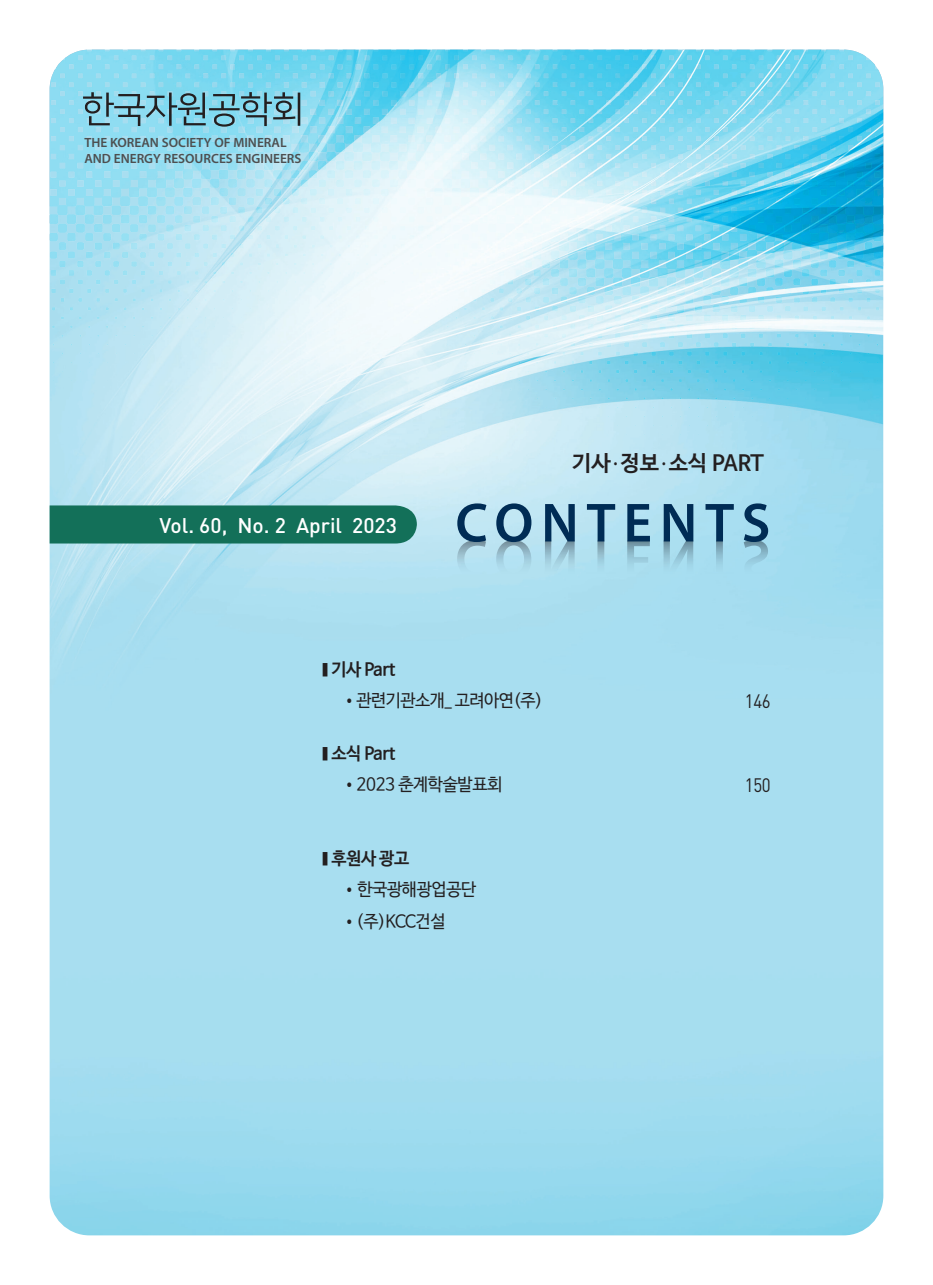
<style>
.page{position:relative;width:933px;height:1285px;background:#fff}
.page>*{position:absolute;margin:0;border:0;box-sizing:border-box;transform-origin:0 0}
.t1{font:600 55.48px "Myriad Pro";letter-spacing:.14em;color:#002c55}
.t2{font:21.7px "Nanum Barun Gothic OTF Bold";color:#231f20}
.t3{font:500 21px "DIN Pro";color:#fff}
.t4{font:19.25px "DIN Pro";letter-spacing:-.02em;color:#231f20;scale:.88 1}
.t5{font:17.5px "Nanum Barun Gothic OTF";letter-spacing:-.02em;color:#231f20}
.t6{font:17.5px "Nanum Barun Gothic OTF Bold";letter-spacing:-.02em;color:#231f20;scale:.35 1}
.t7{font:600 13.47px/16.1px "Myriad Pro";color:#4e4f50}
.s1{font-size:10.85px}
</style>
<div class="page">
<img style="left:50px;top:541px;width:833px;height:694px">
<img style="left:50px;top:50px;width:833px;height:491px">
<svg style="left:457px;top:540px;width:311px;height:39px;background:#a5d6e6"></svg>
<div style="left:50px;top:505px;width:367px;height:38px;background:#137059"></div>
<svg style="left:83px;top:92px;width:217px;height:35px;background:#71adbd"></svg>
<p class="t7" style="left:84px;top:134px;width:219px">THE KOREAN SOCIETY OF MINERAL<br>AND ENERGY RESOURCES ENGINEERS</p>
<h3 class="t3" style="left:160px;top:511px;width:239px">Vol. 60, No. 2 April 2023</h3>
<h2 class="t2" style="left:572px;top:452px;width:193px">기사<span class="s1">•</span>정보<span class="s1">•</span>소식 PART</h2>
<h1 class="t1" style="left:455px;top:487px;width:316px">CONTENTS</h1>
<p class="t6" style="left:322px;top:660px;width:209px">■ 기사 Part</p>
<p class="t5" style="left:342px;top:691px;width:202px">•관련기관소개_ 고려아연(주)</p>
<h3 class="t4" style="left:745px;top:688px;width:31px">146</h3>
<p class="t6" style="left:322px;top:744px;width:209px">■ 소식 Part</p>
<p class="t5" style="left:342px;top:775px;width:162px">•2023 춘계학술발표회</p>
<h3 class="t4" style="left:745px;top:772px;width:31px">150</h3>
<p class="t6" style="left:322px;top:849px;width:249px">■ 후원사 광고</p>
<p class="t5" style="left:342px;top:880px;width:136px">•한국광해광업공단</p>
<p class="t5" style="left:342px;top:912px;width:105px">•(주)KCC건설</p>
</div>
